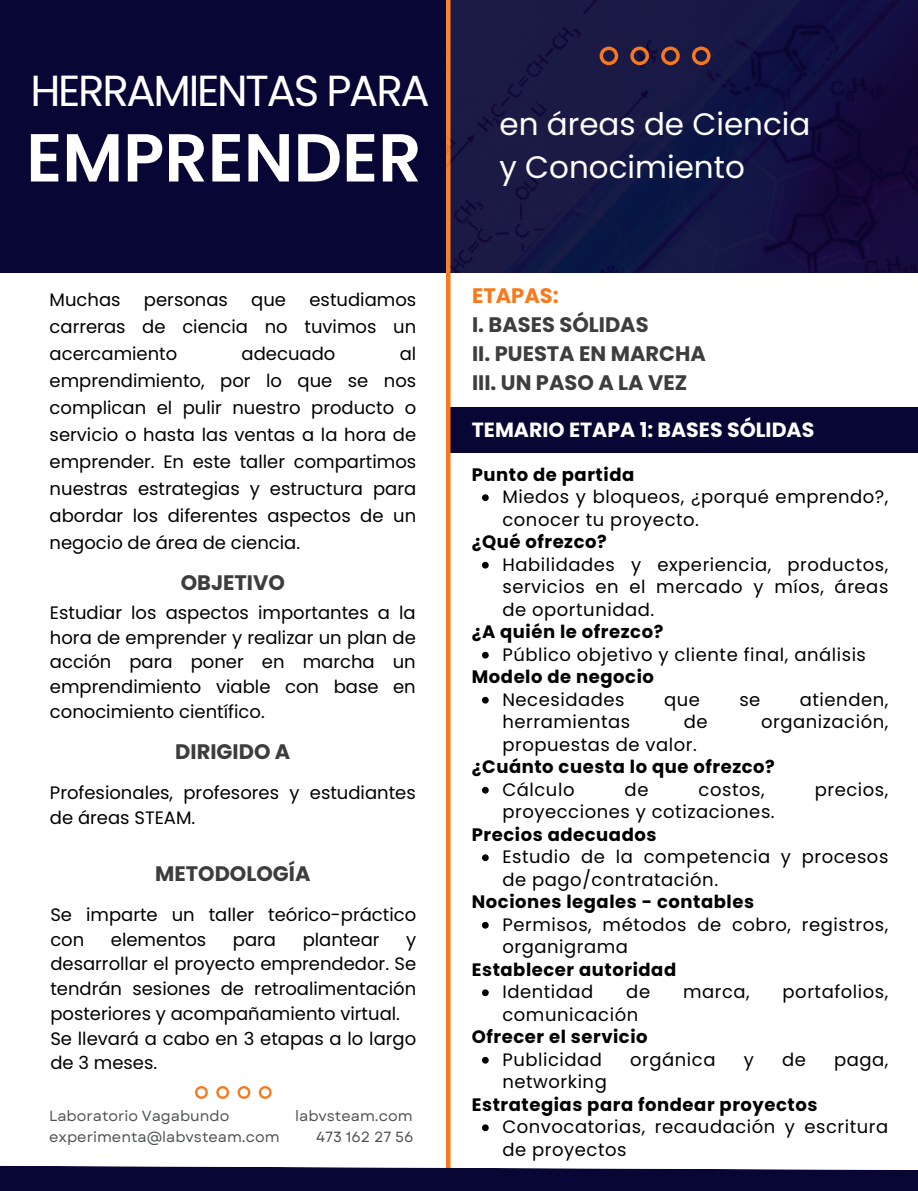
<style>
.page{position:relative;width:918px;height:1191px;background:#fff}
.page>*{position:absolute;margin:0;border:0;box-sizing:border-box;transform-origin:0 0}
.t1{font:600 67.8px "Poppins";color:#fff}
.t2{font:43.5px "Poppins";letter-spacing:-.05em;color:#fff}
.t3{font:31.05px/43.3px "Poppins";color:#fff}
.t4{font:700 21px "Poppins";color:#3d3d3d}
.t5{font:700 21px "Poppins";color:#f8791c}
.t6{font:700 20.55px "Poppins";color:#fff}
.t7{font:18px/27px "Poppins";letter-spacing:.03em;color:#000;text-align:justify}
.t8{font:700 18px "Poppins";letter-spacing:.03em;color:#000}
.t9{font:18px/24.8px "Poppins";color:#000}
.t10{font:14.7px "Garet";color:#4f5154}
</style>
<div class="page">
<div style="left:448px;top:407px;width:470px;height:46px;background:#080634"></div>
<svg style="left:482px;top:494px;width:7px;height:7px"></svg>
<svg style="left:482px;top:561px;width:7px;height:7px"></svg>
<svg style="left:482px;top:651px;width:7px;height:7px"></svg>
<svg style="left:482px;top:696px;width:7px;height:7px"></svg>
<svg style="left:482px;top:786px;width:7px;height:7px"></svg>
<svg style="left:482px;top:854px;width:7px;height:7px"></svg>
<svg style="left:482px;top:921px;width:7px;height:7px"></svg>
<svg style="left:482px;top:989px;width:7px;height:7px"></svg>
<svg style="left:482px;top:1056px;width:7px;height:7px"></svg>
<svg style="left:482px;top:1124px;width:7px;height:6px"></svg>
<div style="left:0;top:0;width:918px;height:272px;background:#080634"></div>
<div style="left:446px;top:0;width:5px;height:1189px;background:#f8791c"></div>
<svg style="left:0;top:1165px;width:918px;height:25px;background:#25234c"></svg>
<img style="left:446px;top:0;width:472px;height:272px">
<svg style="left:600px;top:47px;width:111px;height:18px;background:#603636"></svg>
<svg style="left:195px;top:1086px;width:77px;height:12px"></svg>
<p class="t2" style="left:30px;top:60px;width:401px">HERRAMIENTAS PARA</p>
<p class="t1" style="left:26px;top:110px;width:397px">EMPRENDER</p>
<p class="t7" style="left:50px;top:286px;width:368px;text-indent:260px">estudiamos carreras de ciencia no tuvimos un acercamiento</p>
<p class="t7" style="left:50px;top:286px;width:72px">Muchas</p>
<p class="t9" style="left:144px;top:287px;width:86px">personas</p>
<p class="t7" style="left:251px;top:286px;width:36px">que</p>
<p class="t7" style="left:50px;top:340px;width:368px;text-indent:350px">al emprendimiento, por lo que se nos complican el pulir nuestro producto o servicio o hasta las ventas a la hora de emprender. En este taller compartimos nuestras estrategias y estructura para abordar los diferentes aspectos de un negocio de área de ciencia.</p>
<p class="t9" style="left:242px;top:341px;width:95px">adecuado</p>
<p class="t4" style="left:181px;top:568px;width:106px">OBJETIVO</p>
<p class="t7" style="left:50px;top:600px;width:367px;line-height:24.8px">Estudiar los aspectos importantes a la hora de emprender y realizar un plan de acción para poner en marcha un emprendimiento viable con base en conocimiento científico.</p>
<p class="t4" style="left:175px;top:737px;width:117px">DIRIGIDO A</p>
<p class="t9" style="left:50px;top:780px;width:367px">Profesionales, profesores y estudiantes de áreas STEAM.</p>
<p class="t4" style="left:155px;top:858px;width:157px">METODOLOGÍA</p>
<p class="t9" style="left:50px;top:902px;width:367px">Se imparte un taller teórico-práctico con</p>
<p class="t9" style="left:111px;top:926px;width:97px">elementos</p>
<p class="t7" style="left:233px;top:925px;width:45px">para</p>
<p class="t9" style="left:303px;top:926px;width:78px">plantear</p>
<p class="t7" style="left:50px;top:926px;width:367px;line-height:24.8px;text-indent:356px">y desarrollar el proyecto emprendedor. Se tendrán sesiones de retroalimentación posteriores y acompañamiento virtual.</p>
<p class="t9" style="left:50px;top:1025px;width:367px">Se llevará a cabo en 3 etapas a lo largo de 3 meses.</p>
<p class="t10" style="left:49px;top:1104px;width:182px">Laboratorio Vagabundo</p>
<p class="t10" style="left:295px;top:1104px;width:119px">labvsteam.com</p>
<p class="t10" style="left:49px;top:1126px;width:232px">experimenta@labvsteam.com</p>
<p class="t10" style="left:316px;top:1126px;width:99px">473 162 27 56</p>
<p class="t3" style="left:500px;top:102px;width:312px">en áreas de Ciencia y Conocimiento</p>
<p class="t5" style="left:472px;top:280px;width:88px">ETAPAS:</p>
<p class="t4" style="left:472px;top:310px;width:178px">I. BASES SÓLIDAS</p>
<p class="t4" style="left:472px;top:339px;width:235px">II. PUESTA EN MARCHA</p>
<p class="t4" style="left:472px;top:368px;width:217px">III. UN PASO A LA VEZ</p>
<p class="t6" style="left:472px;top:415px;width:344px">TEMARIO ETAPA 1: BASES SÓLIDAS</p>
<p class="t8" style="left:472px;top:462px;width:164px">Punto de partida</p>
<p class="t7" style="left:502px;top:485px;width:387px;line-height:22.5px">Miedos y bloqueos, ¿porqué emprendo?, conocer tu proyecto.</p>
<p class="t7" style="left:502px;top:553px;width:387px;line-height:22.5px">Habilidades y experiencia, productos, servicios en el mercado y míos, áreas de oportunidad.</p>
<p class="t7" style="left:502px;top:641px;width:365px">Público objetivo y cliente final, análisis</p>
<p class="t7" style="left:502px;top:686px;width:124px">Necesidades</p>
<p class="t7" style="left:664px;top:686px;width:37px">que</p>
<p class="t7" style="left:739px;top:686px;width:23px">se</p>
<p class="t7" style="left:800px;top:686px;width:90px">atienden,</p>
<p class="t7" style="left:502px;top:708px;width:129px">herramientas</p>
<p class="t7" style="left:684px;top:708px;width:25px">de</p>
<p class="t7" style="left:761px;top:708px;width:129px">organización,</p>
<p class="t7" style="left:502px;top:731px;width:196px">propuestas de valor.</p>
<p class="t7" style="left:502px;top:776px;width:74px">Cálculo</p>
<p class="t7" style="left:625px;top:776px;width:25px">de</p>
<p class="t7" style="left:699px;top:776px;width:68px">costos,</p>
<p class="t7" style="left:815px;top:776px;width:75px">precios,</p>
<p class="t7" style="left:502px;top:798px;width:274px">proyecciones y cotizaciones.</p>
<p class="t7" style="left:502px;top:845px;width:387px;line-height:22.5px">Estudio de la competencia y procesos de pago/contratación.</p>
<p class="t7" style="left:502px;top:913px;width:387px;line-height:22.5px">Permisos, métodos de cobro, registros, organigrama</p>
<p class="t7" style="left:502px;top:978px;width:93px">Identidad</p>
<p class="t7" style="left:626px;top:978px;width:25px">de</p>
<p class="t7" style="left:683px;top:978px;width:68px">marca,</p>
<p class="t7" style="left:783px;top:978px;width:107px">portafolios,</p>
<p class="t7" style="left:502px;top:1000px;width:137px">comunicación</p>
<p class="t7" style="left:502px;top:1045px;width:101px">Publicidad</p>
<p class="t7" style="left:630px;top:1045px;width:87px">orgánica</p>
<p class="t7" style="left:744px;top:1045px;width:12px">y</p>
<p class="t7" style="left:782px;top:1045px;width:25px">de</p>
<p class="t7" style="left:834px;top:1045px;width:56px">paga,</p>
<p class="t7" style="left:502px;top:1068px;width:106px">networking</p>
<p class="t7" style="left:502px;top:1115px;width:387px;line-height:22.5px">Convocatorias, recaudación y escritura de proyectos</p>
<p class="t8" style="left:472px;top:529px;width:137px">¿Qué ofrezco?</p>
<p class="t8" style="left:472px;top:619px;width:193px">¿A quién le ofrezco?</p>
<p class="t8" style="left:472px;top:664px;width:184px">Modelo de negocio</p>
<p class="t8" style="left:472px;top:754px;width:305px">¿Cuánto cuesta lo que ofrezco?</p>
<p class="t8" style="left:472px;top:821px;width:186px">Precios adecuados</p>
<p class="t8" style="left:472px;top:889px;width:284px">Nociones legales - contables</p>
<p class="t8" style="left:472px;top:956px;width:206px">Establecer autoridad</p>
<p class="t8" style="left:472px;top:1024px;width:177px">Ofrecer el servicio</p>
<p class="t8" style="left:472px;top:1091px;width:347px">Estrategias para fondear proyectos</p>
</div>
